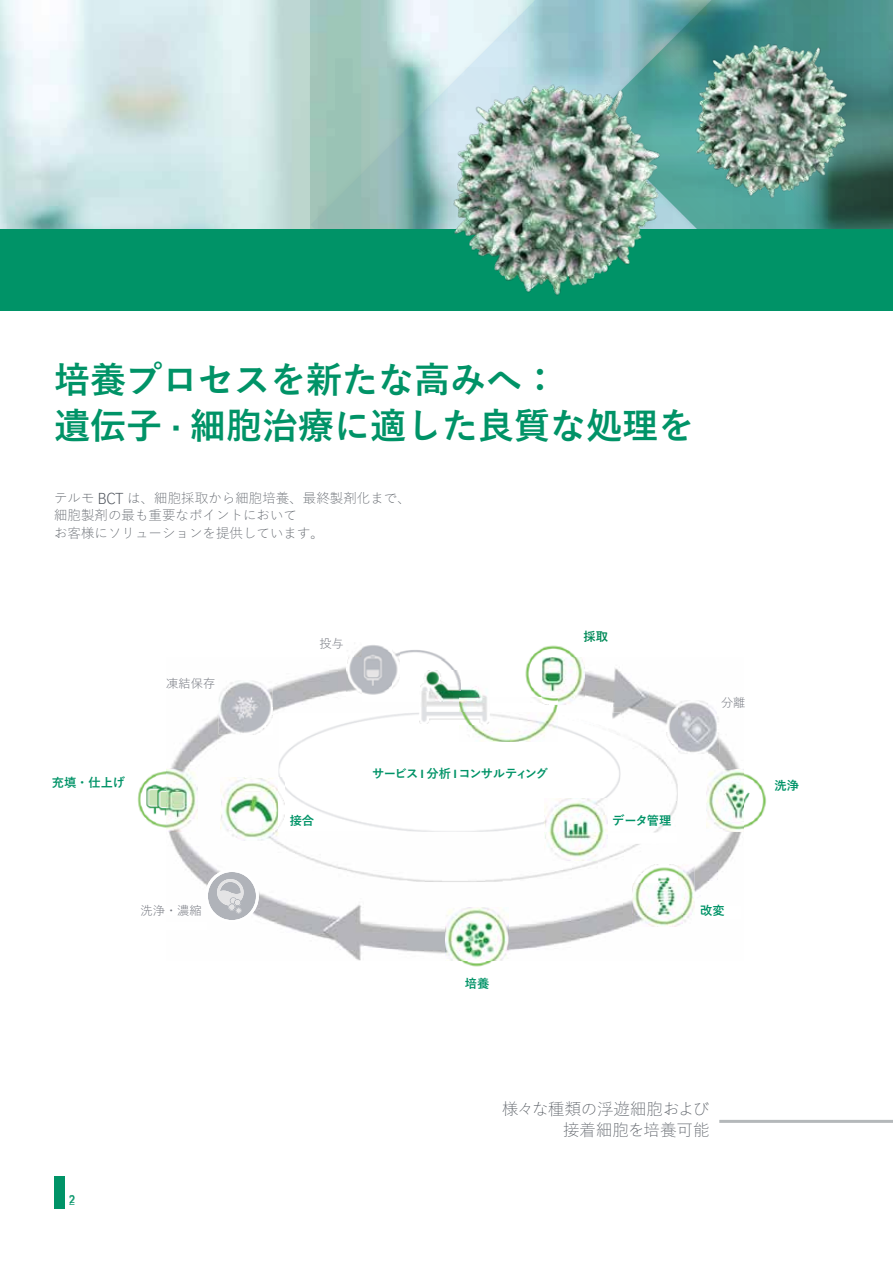
<style>
.page{position:relative;width:893px;height:1263px;background:#fff}
.page>*{position:absolute;margin:0;border:0;box-sizing:border-box;transform-origin:0 0}
.Headline{font:700 36px "Yu Gothic";color:#009367}
.Main_Body{font:300 16.5px/21px "Yu Gothic";letter-spacing:-.005em;color:#53585f;text-align:right}
.Main_Body-2{font:300 13.5px/16.8px "Yu Gothic";color:#53585f}
.Paragraph_Style1{font:700 12.3px "Yu Gothic";letter-spacing:-.015em;color:#009367}
.Paragraph_Style1-2{font:700 12.3px "Yu Gothic";letter-spacing:-.065em;color:#009367}
.Paragraph_Style1-3{font:12.3px "Yu Gothic";color:#787b83}
.Paragraph_Style1-4{font:700 12.3px "Yu Gothic";color:#008a58}
.t1{font:12px "Inter Face";color:#009367}
.s1{font-family:"Inter Face";font-size:16.5px;color:#535860}
.s2{font-family:"Inter Face"}
</style>
<div class="page">
<img style="left:0;top:0;width:310px;height:230px">
<svg style="left:310px;top:0;width:280px;height:230px"></svg>
<svg style="left:590px;top:0;width:303px;height:230px"></svg>
<div style="left:0;top:230px;width:893px;height:80px;background:#009367"></div>
<img style="left:168px;top:667px;width:574px;height:293px">
<img style="left:245px;top:707px;width:433px;height:175px">
<img style="left:279px;top:712px;width:341px;height:120px">
<svg style="left:362px;top:667px;width:160px;height:35px"></svg>
<img style="left:420px;top:702px;width:39px;height:22px">
<img style="left:420px;top:670px;width:69px;height:32px">
<img style="left:489px;top:702px;width:69px;height:10px">
<img style="left:459px;top:712px;width:99px;height:30px">
<img style="left:489px;top:697px;width:33px;height:5px">
<img style="left:459px;top:697px;width:30px;height:27px">
<img style="left:541px;top:645px;width:44px;height:60px">
<img style="left:522px;top:648px;width:19px;height:49px">
<img style="left:522px;top:697px;width:36px;height:8px">
<img style="left:400px;top:650px;width:60px;height:40px">
<img style="left:420px;top:670px;width:40px;height:20px">
<img style="left:347px;top:645px;width:53px;height:51px">
<img style="left:666px;top:700px;width:53px;height:54px">
<img style="left:666px;top:707px;width:12px;height:47px">
<img style="left:706px;top:769px;width:61px;height:63px">
<img style="left:632px;top:864px;width:63px;height:63px">
<img style="left:632px;top:864px;width:46px;height:18px">
<img style="left:445px;top:907px;width:63px;height:60px">
<img style="left:221px;top:778px;width:63px;height:62px">
<img style="left:279px;top:778px;width:5px;height:54px">
<img style="left:545px;top:798px;width:62px;height:63px">
<img style="left:137px;top:768px;width:61px;height:63px">
<img style="left:219px;top:680px;width:53px;height:54px">
<img style="left:245px;top:707px;width:27px;height:27px">
<img style="left:168px;top:679px;width:53px;height:11px">
<svg style="left:219px;top:680px;width:2px;height:10px"></svg>
<img style="left:702px;top:906px;width:38px;height:12px">
<img style="left:620px;top:817px;width:14px;height:9px">
<svg style="left:609px;top:817px;width:11px;height:9px"></svg>
<svg style="left:678px;top:832px;width:5px;height:12px"></svg>
<img style="left:291px;top:816px;width:28px;height:9px">
<svg style="left:205px;top:869px;width:54px;height:54px"></svg>
<img style="left:374px;top:770px;width:167px;height:11px">
<div style="left:54px;top:1176px;width:11px;height:32px;background:#009367"></div>
<img style="left:445px;top:77px;width:223px;height:219px">
<img style="left:690px;top:39px;width:164px;height:163px">
<hr style="left:719px;top:1120px;width:174px;height:3px;background:#b4b8ba">
<p class="Headline" style="left:54px;top:359px;width:505px">培養プロセスを新たな高みへ：</p>
<p class="Headline" style="left:54px;top:405px;width:642px">遺伝子 · 細胞治療に適した良質な処理を</p>
<p class="Main_Body-2" style="left:54px;top:488px;width:358px">テルモ <span class="s1">BCT</span> は、細胞採取から細胞培養、最終製剤化まで、細胞製剤の最も重要なポイントにおいて</p>
<p class="Main_Body-2" style="left:54px;top:523px;width:271px">お客様にソリューションを提供しています。</p>
<p class="Paragraph_Style1-3" style="left:166px;top:672px;width:51px">凍結保存</p>
<p class="Paragraph_Style1-3" style="left:319px;top:632px;width:26px">投与</p>
<p class="Paragraph_Style1-4" style="left:584px;top:629px;width:26px">採取</p>
<p class="Paragraph_Style1-3" style="left:721px;top:691px;width:26px">分離</p>
<p class="Paragraph_Style1-2" style="left:372px;top:767px;width:177px">サービス <span class="s2">I</span> 分析 <span class="s2">I</span> コンサルティング</p>
<p class="Paragraph_Style1" style="left:52px;top:776px;width:75px">充填・仕上げ</p>
<p class="Paragraph_Style1" style="left:774px;top:779px;width:26px">洗浄</p>
<p class="Paragraph_Style1" style="left:290px;top:813px;width:26px">接合</p>
<p class="Paragraph_Style1" style="left:612px;top:813px;width:61px">データ管理</p>
<p class="Paragraph_Style1-3" style="left:141px;top:899px;width:63px">洗浄・濃縮</p>
<p class="Paragraph_Style1" style="left:700px;top:904px;width:26px">改変</p>
<p class="t1" style="left:69px;top:1192px;width:8px">2</p>
<p class="Paragraph_Style1" style="left:465px;top:976px;width:26px">培養</p>
<p class="Main_Body" style="left:502px;top:1096px;width:209px">様々な種類の浮遊細胞および接着細胞を培養可能</p>
</div>
